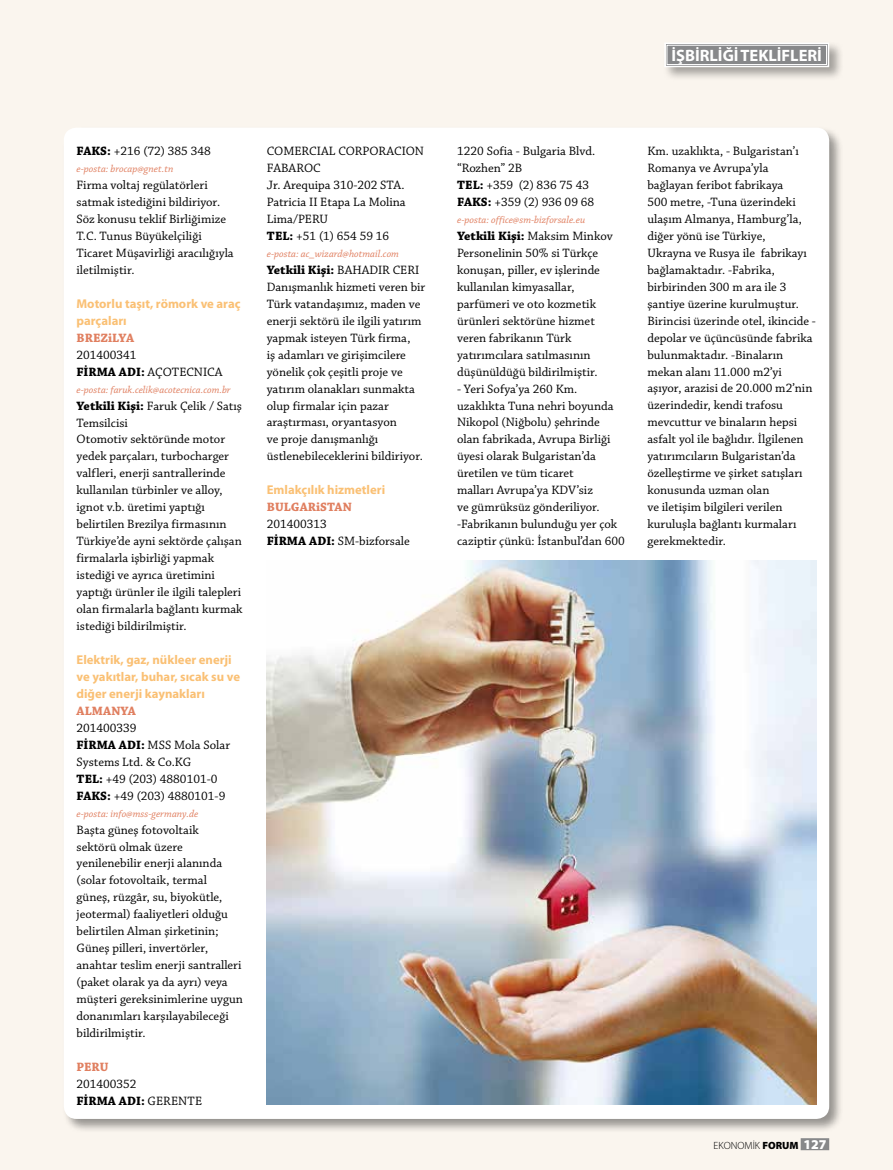
<style>
.page{position:relative;width:893px;height:1170px;background:#fff}
.page>*{position:absolute;margin:0;border:0;box-sizing:border-box;transform-origin:0 0}
.t1{font:700 16.5px "Myriad Pro";color:#fff}
.t2{font:12.75px/17px "Chaparral Pro";color:#000}
.t3{font:700 12.75px/17px "Myriad Pro";color:#fac074}
.t4{font:700 12.75px "Chaparral Pro";color:#e07f60}
.t5{font:italic 10.5px "Chaparral Pro";color:#e07f60}
.t6{font:300 10.5px "Myriad Pro";color:#000}
.s1{font-weight:700}
.s2{font-weight:900}
.s3{font-weight:900;font-size:13.5px;color:#fff}
.s4{font-weight:900;font-size:9px;color:#87888a}
</style>
<div class="page">
<div style="left:0;top:0;width:893px;height:1169px;background:#faf5ee"></div>
<div style="left:62px;top:126px;width:782px;height:1007px;background:#000;opacity:.4"></div>
<div style="left:64px;top:128px;width:765px;height:990px;background:#fff;border-radius:13px"></div>
<div style="left:801px;top:1138px;width:28px;height:12px;background:#87888a"></div>
<div style="left:662px;top:41px;width:182px;height:41px;background:#000;opacity:.35"></div>
<svg style="left:663px;top:42px;width:167px;height:26px;background:#a0a0a1"></svg>
<div style="left:667px;top:45px;width:160px;height:20px;border:1px solid #fff"></div>
<img style="left:267px;top:561px;width:549px;height:543px">
<p class="t1" style="left:671px;top:46px;width:152px">İŞBİRLİĞİ TEKLİFLERİ</p>
<p class="t2" style="left:77px;top:143px;width:136px"><span class="s1">FAKS:</span> +216 (72) 385 348</p>
<p class="t5" style="left:77px;top:163px;width:98px">e-posta: brocap@gnet.tn</p>
<p class="t2" style="left:77px;top:177px;width:159px">Firma voltaj regülatörleri satmak istediğini bildiriyor.<br>Söz konusu teklif Birliğimize<br>T.C. Tunus Büyükelçiliği<br>Ticaret Müşavirliği aracılığıyla iletilmiştir.</p>
<p class="t3" style="left:77px;top:295px;width:165px">Motorlu taşıt, römork ve araç parçaları</p>
<p class="t4" style="left:77px;top:330px;width:59px">BREZiLYA</p>
<p class="t2" style="left:77px;top:346px;width:148px">201400341<br><span class="s1">FİRMA ADI:</span> AÇOTECNICA</p>
<p class="t5" style="left:77px;top:383px;width:156px">e-posta: faruk.celik@acotecnica.com.br</p>
<p class="t2" style="left:77px;top:397px;width:168px"><span class="s1">Yetkili Kişi:</span> Faruk Çelik / Satış<br>Temsilcisi<br>Otomotiv sektöründe motor yedek parçaları, turbocharger valfleri, enerji santrallerinde kullanılan türbinler ve alloy, ignot v.b. üretimi yaptığı belirtilen Brezilya firmasının<br>Türkiye’de ayni sektörde çalışan firmalarla işbirliği yapmak istediği ve ayrıca üretimini yaptığı ürünler ile ilgili talepleri olan firmalarla bağlantı kurmak istediği bildirilmiştir.</p>
<p class="t3" style="left:77px;top:651px;width:165px">Elektrik, gaz, nükleer enerji ve yakıtlar, buhar, sıcak su ve diğer enerji kaynakları</p>
<p class="t4" style="left:77px;top:703px;width:61px">ALMANYA</p>
<p class="t2" style="left:77px;top:719px;width:155px">201400339<br><span class="s1">FİRMA ADI:</span> MSS Mola Solar<br>Systems Ltd. &amp; Co.KG<br><span class="s1">TEL:</span> +49 (203) 4880101-0<br><span class="s1">FAKS:</span> +49 (203) 4880101-9</p>
<p class="t5" style="left:77px;top:807px;width:123px">e-posta: info@mss-germany.de</p>
<p class="t2" style="left:77px;top:821px;width:168px">Başta güneş fotovoltaik<br>sektörü olmak üzere yenilenebilir enerji alanında (solar fotovoltaik, termal güneş, rüzgâr, su, biyokütle, jeotermal) faaliyetleri olduğu belirtilen Alman şirketinin;<br>Güneş pilleri, invertörler, anahtar teslim enerji santralleri (paket olarak ya da ayrı) veya müşteri gereksinimlerine uygun donanımları karşılayabileceği bildirilmiştir.</p>
<p class="t4" style="left:77px;top:1059px;width:33px">PERU</p>
<p class="t2" style="left:77px;top:1075px;width:127px">201400352<br><span class="s1">FİRMA ADI:</span> GERENTE</p>
<p class="t2" style="left:267px;top:143px;width:159px">COMERCIAL CORPORACION<br>FABAROC<br>Jr. Arequipa 310-202 STA.<br>Patricia II Etapa La Molina<br>Lima/PERU<br><span class="s1">TEL:</span> +51 (1) 654 59 16</p>
<p class="t5" style="left:267px;top:248px;width:134px">e-posta: ac_wizard@hotmail.com</p>
<p class="t2" style="left:267px;top:262px;width:160px"><span class="s1">Yetkili Kişi:</span> BAHADIR CERI<br>Danışmanlık hizmeti veren bir<br>Türk vatandaşımız, maden ve enerji sektörü ile ilgili yatırım yapmak isteyen Türk firma,<br>iş adamları ve girişimcilere yönelik çok çeşitli proje ve yatırım olanakları sunmakta olup firmalar için pazar araştırması, oryantasyon<br>ve proje danışmanlığı üstlenebileceklerini bildiriyor.</p>
<p class="t3" style="left:267px;top:481px;width:120px">Emlakçılık hizmetleri</p>
<p class="t4" style="left:267px;top:499px;width:87px">BULGARiSTAN</p>
<p class="t2" style="left:267px;top:516px;width:145px">201400313<br><span class="s1">FİRMA ADI:</span> SM-bizforsale</p>
<p class="t2" style="left:457px;top:143px;width:140px">1220 Sofia - Bulgaria Blvd. “Rozhen” 2B<br><span class="s1">TEL:</span> +359 (2) 836 75 43<br><span class="s1">FAKS:</span> +359 (2) 936 09 68</p>
<p class="t5" style="left:457px;top:214px;width:130px">e-posta: office@sm-bizforsale.eu</p>
<p class="t2" style="left:457px;top:228px;width:157px"><span class="s1">Yetkili Kişi:</span> Maksim Minkov<br>Personelinin 50% si Türkçe konuşan, piller, ev işlerinde kullanılan kimyasallar, parfümeri ve oto kozmetik ürünleri sektörüne hizmet veren fabrikanın Türk yatırımcılara satılmasının düşünüldüğü bildirilmiştir.</p>
<p class="t2" style="left:457px;top:380px;width:169px">- Yeri Sofya’ya 260 Km. uzaklıkta Tuna nehri boyunda<br>Nikopol (Niğbolu) şehrinde olan fabrikada, Avrupa Birliği üyesi olarak Bulgaristan’da üretilen ve tüm ticaret<br>malları Avrupa’ya KDV’siz<br>ve gümrüksüz gönderiliyor. -Fabrikanın bulunduğu yer çok caziptir çünkü: İstanbul’dan 600</p>
<p class="t2" style="left:647px;top:143px;width:170px">Km. uzaklıkta, - Bulgaristan’ı<br>Romanya ve Avrupa’yla bağlayan feribot fabrikaya<br>500 metre, -Tuna üzerindeki ulaşım Almanya, Hamburg’la, diğer yönü ise Türkiye,<br>Ukrayna ve Rusya ile fabrikayı bağlamaktadır. -Fabrika, birbirinden 300 m ara ile 3 şantiye üzerine kurulmuştur.<br>Birincisi üzerinde otel, ikincide - depolar ve üçüncüsünde fabrika bulunmaktadır. -Binaların mekan alanı 11.000 m2’yi aşıyor, arazisi de 20.000 m2’nin üzerindedir, kendi trafosu mevcuttur ve binaların hepsi asfalt yol ile bağlıdır. İlgilenen yatırımcıların Bulgaristan’da özelleştirme ve şirket satışları konusunda uzman olan<br>ve iletişim bilgileri verilen kuruluşla bağlantı kurmaları gerekmektedir.</p>
<p class="t6" style="left:714px;top:1139px;width:117px">EKONOMİK <span class="s2">FORUM</span> <span class="s3">127</span><span class="s4">i</span></p>
</div>
